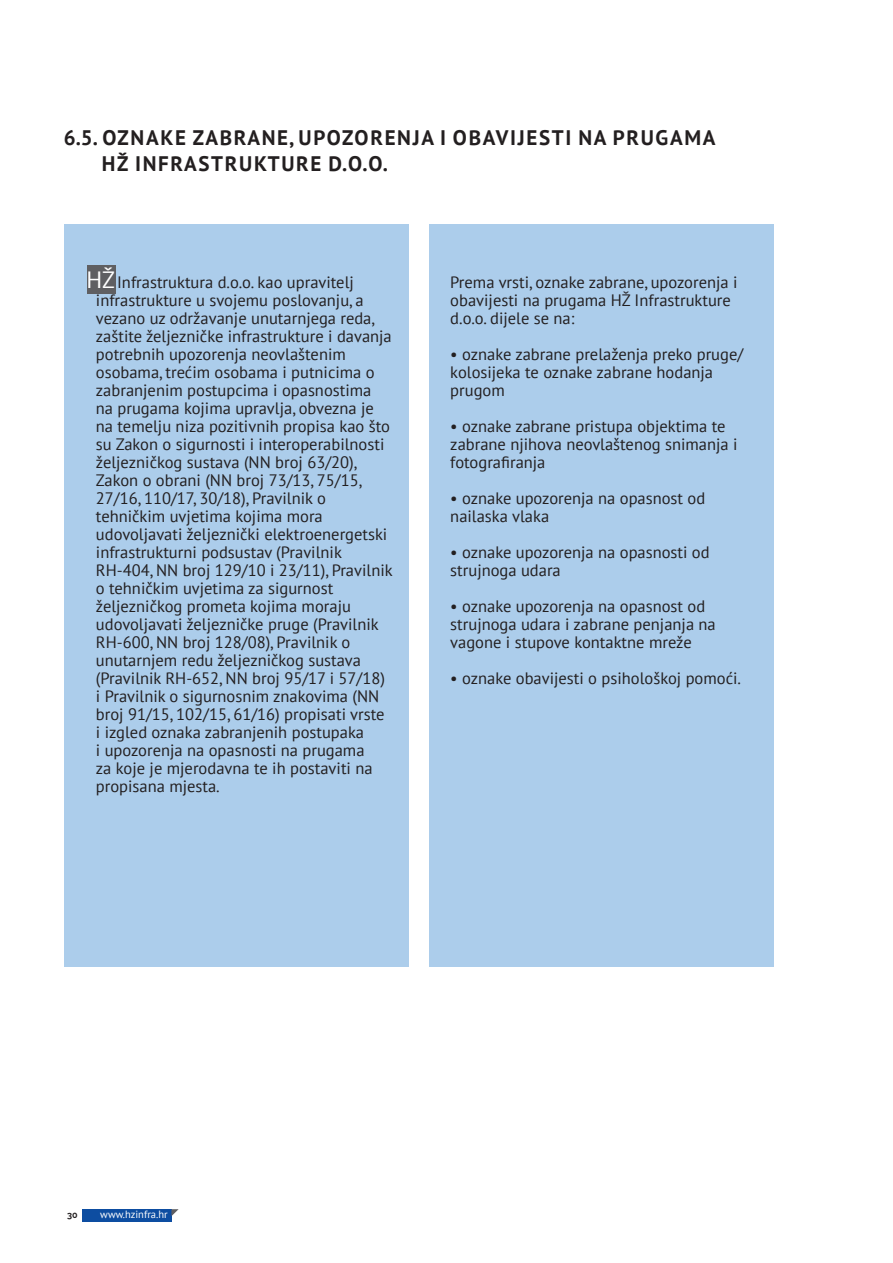
<style>
.page{position:relative;width:893px;height:1263px;background:#fff}
.page>*{position:absolute;margin:0;border:0;box-sizing:border-box;transform-origin:0 0}
.t1{font:23.55px "PT Sans";color:#fff}
.t2{font:700 21px/25.2px "PT Sans";letter-spacing:.08em;color:#231f20}
.t3{font:16.5px/18px "PT Sans";color:#231f20}
.t4{font:10.5px "PT Sans";color:#fff}
.t5{font:700 9px "Raleway";color:#231f20}
</style>
<div class="page">
<div style="left:64px;top:224px;width:344px;height:743px;background:#accdeb"></div>
<div style="left:429px;top:224px;width:344px;height:743px;background:#accdeb"></div>
<div style="left:87px;top:265px;width:29px;height:29px;background:#5f5f62"></div>
<div style="left:82px;top:1209px;width:89px;height:12px;background:#0d4da1"></div>
<svg style="left:171px;top:1209px;width:8px;height:7px"></svg>
<p class="t2" style="left:102px;top:125px;width:615px;text-indent:-38px">6.5. OZNAKE ZABRANE, UPOZORENJA I OBAVIJESTI NA PRUGAMA<br>HŽ INFRASTRUKTURE D.O.O.</p>
<h1 class="t1" style="left:86px;top:265px;width:30px">HŽ</h1>
<p class="t3" style="left:96px;top:273px;width:298px;text-indent:21px">Infrastruktura d.o.o. kao upravitelj infrastrukture u svojemu poslovanju, a vezano uz održavanje unutarnjega reda, zaštite željezničke infrastrukture i davanja potrebnih upozorenja neovlaštenim osobama, trećim osobama i putnicima o zabranjenim postupcima i opasnostima na prugama kojima upravlja, obvezna je na temelju niza pozitivnih propisa kao što su Zakon o sigurnosti i interoperabilnosti željezničkog sustava (NN broj 63/20), Zakon o obrani (NN broj 73/13, 75/15, 27/16, 110/17, 30/18), Pravilnik o tehničkim uvjetima kojima mora udovoljavati željeznički elektroenergetski infrastrukturni podsustav (Pravilnik RH-404, NN broj 129/10 i 23/11), Pravilnik o tehničkim uvjetima za sigurnost željezničkog prometa kojima moraju udovoljavati željezničke pruge (Pravilnik RH-600, NN broj 128/08), Pravilnik o unutarnjem redu željezničkog sustava (Pravilnik RH-652, NN broj 95/17 i 57/18) i Pravilnik o sigurnosnim znakovima (NN broj 91/15, 102/15, 61/16) propisati vrste i izgled oznaka zabranjenih postupaka<br>i upozorenja na opasnosti na prugama<br>za koje je mjerodavna te ih postaviti na propisana mjesta.</p>
<p class="t3" style="left:450px;top:273px;width:289px">Prema vrsti, oznake zabrane, upozorenja i obavijesti na prugama HŽ Infrastrukture d.o.o. dijele se na:</p>
<p class="t3" style="left:450px;top:345px;width:294px">• oznake zabrane prelaženja preko pruge/ kolosijeka te oznake zabrane hodanja prugom</p>
<p class="t3" style="left:450px;top:417px;width:289px">• oznake zabrane pristupa objektima te zabrane njihova neovlaštenog snimanja i fotografiranja</p>
<p class="t3" style="left:450px;top:489px;width:256px">• oznake upozorenja na opasnost od nailaska vlaka</p>
<p class="t3" style="left:450px;top:543px;width:261px">• oznake upozorenja na opasnosti od strujnoga udara</p>
<p class="t3" style="left:450px;top:597px;width:267px">• oznake upozorenja na opasnost od strujnoga udara i zabrane penjanja na vagone i stupove kontaktne mreže</p>
<p class="t3" style="left:450px;top:669px;width:292px">• oznake obavijesti o psihološkoj pomoći.</p>
<p class="t5" style="left:67px;top:1209px;width:12px">30</p>
<p class="t4" style="left:100px;top:1208px;width:69px">www.hzinfra.hr</p>
</div>
